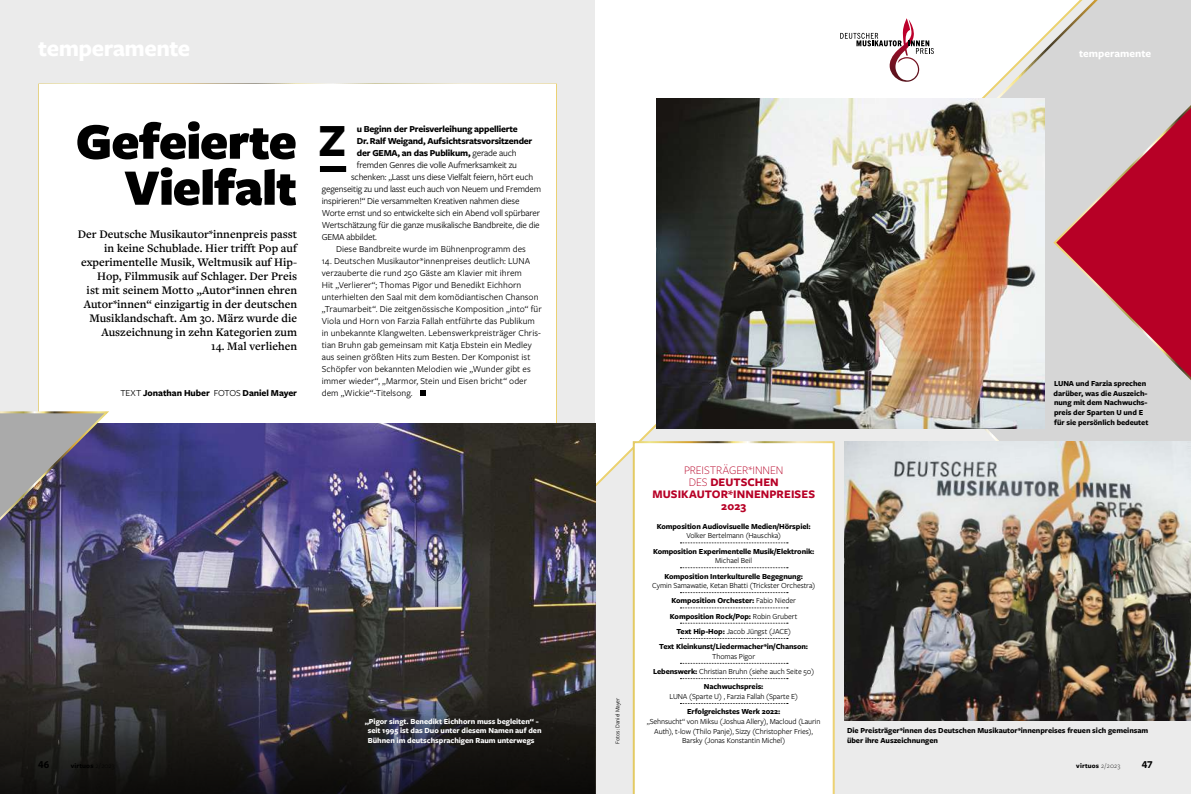
<style>
.page{position:relative;width:1191px;height:794px;background:#ebebeb}
.page>*{position:absolute;margin:0;border:0;box-sizing:border-box;transform-origin:0 0}
.t1{font:900 53px/46px "Freight Sans Pro";letter-spacing:-.02em;color:#000;text-align:right}
.t2{font:700 47.9px "Freight Sans Pro";color:#000}
.t3{font:600 12px/14px "Freight Text Pro";color:#000;text-align:right}
.t4{font:700 12px/12px "Freight Sans Pro";letter-spacing:.005em;color:#b70026;text-align:center}
.t5{font:700 11px "Freight Sans Pro";color:#fff}
.t6{font:700 11px "Freight Sans Pro";color:#000}
.t7{font:9.5px/12px "Freight Sans Pro";letter-spacing:.005em;color:#000}
.t8{font:9.5px "Freight Sans Pro";letter-spacing:-.02em;color:#000}
.t9{font:700 9.5px "Freight Sans Pro";letter-spacing:-.02em;color:#000}
.t10{font:700 8px/9.6px "Freight Sans Pro";letter-spacing:-.01em;color:#000}
.t11{font:8px/15.3px "Freight Sans Pro";letter-spacing:-.01em;color:#000;text-align:center}
.t12{font:700 8px/9.6px "Freight Sans Pro";letter-spacing:-.005em;color:#fff;text-align:center}
.t13{font:700 7px "Freight Sans Pro";letter-spacing:.02em;color:#000}
.t14{font:6px "Freight Sans Pro";color:#000}
.s1{font-weight:400}
.s2{font-weight:300}
.s3{font-weight:700}
</style>
<div class="page">
<img style="left:845px;top:460px;width:346px;height:260px">
<svg style="left:1090px;top:27px;width:101px;height:433px;background:#ca8491"></svg>
<svg style="left:595px;top:0;width:495px;height:503px"></svg>
<div style="left:38px;top:84px;width:519px;height:649px;background:#fff;border:2px solid #fff"></div>
<div style="left:320px;top:166px;width:26px;height:6px;background:#000"></div>
<svg style="left:420px;top:390px;width:6px;height:6px"></svg>
<img style="left:0;top:423px;width:595px;height:371px">
<img style="left:0;top:409px;width:110px;height:137px">
<img style="left:656px;top:99px;width:388px;height:330px">
<div style="left:633px;top:441px;width:201px;height:353px;background:#fff"></div>
<svg style="left:840px;top:18px;width:94px;height:64px;background:#e7dee0"></svg>
<svg style="left:0;top:684px;width:594px;height:110px;background:#212023"></svg>
<h1 class="t1" style="left:75px;top:116px;width:223px">Gefeierte<br>Vielfalt</h1>
<p class="t3" style="left:78px;top:227px;width:221px">Der Deutsche Musikautor*innenpreis passt in keine Schublade. Hier trifft Pop auf experimentelle Musik, Weltmusik auf Hip-Hop, Filmmusik auf Schlager. Der Preis<br>ist mit seinem Motto „Autor*innen ehren Autor*innen“ einzigartig in der deutschen Musiklandschaft. Am 30. März wurde die Auszeichnung in zehn Kategorien zum</p>
<p class="t3" style="left:211px;top:339px;width:87px">14. Mal verliehen</p>
<p class="t9" style="left:120px;top:386px;width:178px"><span class="s1">TEXT</span> Jonathan Huber <span class="s1">FOTOS</span> Daniel Mayer</p>
<p class="t9" style="left:357px;top:122px;width:162px">u Beginn der Preisverleihung appellierte</p>
<p class="t9" style="left:357px;top:134px;width:177px">Dr. Ralf Weigand, Aufsichtsratsvorsitzender</p>
<p class="t9" style="left:357px;top:146px;width:161px">der GEMA, an das Publikum, <span class="s1">gerade auch</span></p>
<p class="t8" style="left:357px;top:158px;width:162px">fremden Genres die volle Aufmerksamkeit zu</p>
<p class="t8" style="left:351px;top:170px;width:184px">schenken: „Lasst uns diese Vielfalt feiern, hört euch</p>
<p class="t8" style="left:322px;top:182px;width:221px">gegenseitig zu und lasst euch auch von Neuem und Fremdem</p>
<p class="t8" style="left:322px;top:194px;width:199px">inspirieren!“ Die versammelten Kreativen nahmen diese</p>
<p class="t8" style="left:322px;top:206px;width:220px">Worte ernst und so entwickelte sich ein Abend voll spürbarer</p>
<p class="t8" style="left:322px;top:218px;width:219px">Wertschätzung für die ganze musikalische Bandbreite, die die</p>
<p class="t8" style="left:322px;top:230px;width:57px">GEMA abbildet.</p>
<p class="t7" style="left:336px;top:242px;width:191px">Diese Bandbreite wurde im Bühnenprogramm des</p>
<p class="t7" style="left:322px;top:254px;width:221px">14. Deutschen Musikautor*innenpreises deutlich: LUNA verzauberte die rund 250 Gäste am Klavier mit ihrem<br>Hit „Verlierer“; Thomas Pigor und Benedikt Eichhorn unterhielten den Saal mit dem komödiantischen Chanson „Traumarbeit“. Die zeitgenössische Komposition „into“ für Viola und Horn von Farzia Fallah entführte das Publikum in unbekannte Klangwelten. Lebenswerkpreisträger Chris&shy;tian Bruhn gab gemeinsam mit Katja Ebstein ein Medley aus seinen größten Hits zum Besten. Der Komponist ist Schöpfer von bekannten Melodien wie „Wunder gibt es immer wieder“, „Marmor, Stein und Eisen bricht“ oder dem „Wickie“-Titelsong.</p>
<h2 class="t2" style="left:318px;top:107px;width:29px">Z</h2>
<p class="t12" style="left:365px;top:716px;width:178px">„Pigor singt. Benedikt Eichhorn muss begleiten“ - seit 1995 ist das Duo unter diesem Namen auf den<br>Bühnen im deutschsprachigen Raum unterwegs</p>
<p class="t5" style="left:1079px;top:46px;width:74px">temperamente</p>
<p class="t14" style="left:613px;top:744px;width:48px;rotate:-90deg">Fotos: Daniel Mayer</p>
<p class="t4" style="left:652px;top:463px;width:164px"><span class="s2">PREISTRÄGER*INNEN<br>DES</span> DEUTSCHEN<br>MUSIKAUTOR*INNENPREISES<br>2023</p>
<p class="t10" style="left:656px;top:521px;width:155px">Komposition Audiovisuelle Medien/Hörspiel:</p>
<p class="t11" style="left:686px;top:528px;width:96px">Volker Bertelmann (Hauschka)</p>
<p class="t10" style="left:653px;top:546px;width:163px">Komposition Experimentelle Musik/Elektronik:</p>
<p class="t11" style="left:715px;top:552px;width:38px">Michael Beil</p>
<p class="t10" style="left:664px;top:571px;width:140px">Komposition Interkulturelle Begegnung:</p>
<p class="t10" style="left:652px;top:577px;width:165px;line-height:15.3px;text-align:center"><span class="s1">Cymin Samawatie, Ketan Bhatti (Trickster Orchestra)<br></span>Komposition Orchester: <span class="s1">Fabio Nieder </span>Komposition Rock/Pop: <span class="s1">Robin Grubert<br></span>Text Hip-Hop: <span class="s1">Jacob Jüngst (JACE)<br></span>Text Kleinkunst/Liedermacher*in/Chanson:</p>
<p class="t11" style="left:653px;top:648px;width:163px">Thomas Pigor<br><span class="s3">Lebenswerk:</span> Christian Bruhn (siehe auch Seite 50)<br><span class="s3">Nachwuchspreis:</span></p>
<p class="t11" style="left:669px;top:688px;width:130px">LUNA (Sparte U) , Farzia Fallah (Sparte E)</p>
<p class="t10" style="left:687px;top:706px;width:95px">Erfolgreichstes Werk 2022:</p>
<p class="t11" style="left:647px;top:716px;width:175px;line-height:9.6px">„Sehnsucht“ von Miksu (Joshua Allery), Macloud (Laurin<br>Auth), t-low (Thilo Panje), Sizzy (Christopher Fries),<br>Barsky (Jonas Konstantin Michel)</p>
<p class="t10" style="left:1053px;top:378px;width:96px">LUNA und Farzia sprechen darüber, was die Auszeich&shy;nung mit dem Nachwuchs&shy;preis der Sparten U und E für sie persönlich bedeutet</p>
<p class="t10" style="left:847px;top:725px;width:303px">Die Preisträger*innen des Deutschen Musikautor*innenpreises freuen sich gemeinsam über ihre Auszeichnungen</p>
<p class="t6" style="left:38px;top:756px;width:12px">46</p>
<p class="t13" style="left:1076px;top:760px;width:45px">virtuos <span class="s2">2 / 2023</span></p>
<p class="t6" style="left:1141px;top:756px;width:12px">47</p>
</div>
